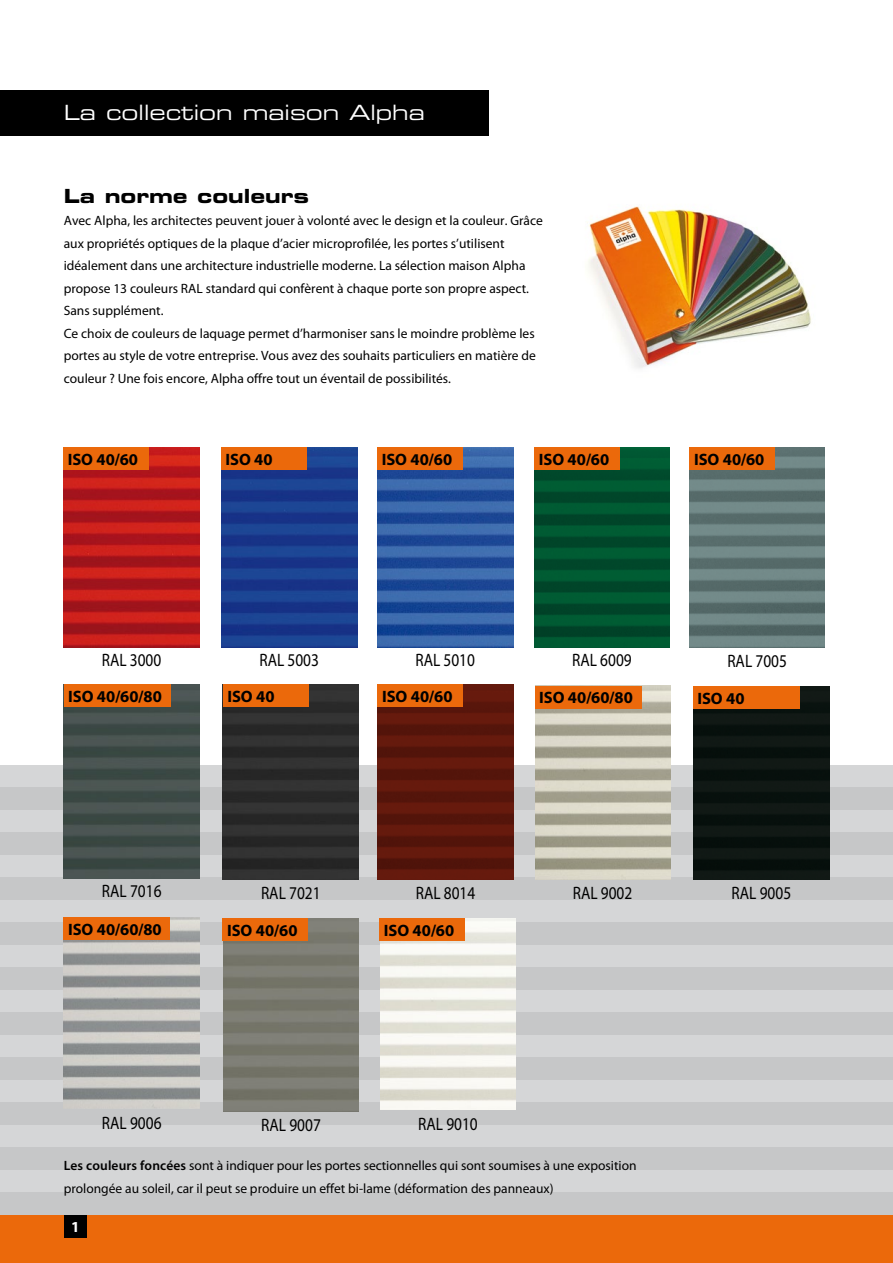
<style>
.page{position:relative;width:893px;height:1263px;background:#fff}
.page>*{position:absolute;margin:0;border:0;box-sizing:border-box;transform-origin:0 0}
.t1{font:21px "Eurostile LT Pro Ex 2";color:#fff}
.t2{font:19.5px "Eurostile LT Pro Bold Ex 2";color:#000}
.t3{font:18px "Myriad Pro";color:#000;scale:.85 1}
.t4{font:700 16.5px "Myriad Pro";letter-spacing:.005em;color:#000}
.t5{font:700 15.3px "Myriad Pro";color:#fff}
.t6{font:13.5px/22.5px "Myriad Pro";color:#000}
.s1{font-weight:600}
</style>
<div class="page">
<div style="left:0;top:765px;width:893px;height:498px;background:#d5d6d7"></div>
<div style="left:0;top:788px;width:893px;height:22px;background:#c6c7c8"></div>
<div style="left:0;top:832px;width:893px;height:23px;background:#c6c7c8"></div>
<div style="left:0;top:878px;width:893px;height:22px;background:#c6c7c8"></div>
<div style="left:0;top:923px;width:893px;height:22px;background:#c6c7c8"></div>
<svg style="left:0;top:968px;width:893px;height:22px;fill:#c6c7c8"></svg>
<svg style="left:0;top:1013px;width:893px;height:22px;fill:#c6c7c8"></svg>
<svg style="left:0;top:1058px;width:893px;height:22px;fill:#c6c7c8"></svg>
<div style="left:0;top:1103px;width:893px;height:22px;background:#c6c7c8"></div>
<div style="left:0;top:1148px;width:893px;height:22px;background:#c6c7c8"></div>
<div style="left:0;top:1193px;width:893px;height:22px;background:#c6c7c8"></div>
<div style="left:0;top:1215px;width:893px;height:48px;background:#eb690b"></div>
<div style="left:64px;top:1215px;width:23px;height:23px;background:#000"></div>
<img style="left:587px;top:206px;width:224px;height:162px">
<div style="left:0;top:90px;width:488px;height:45px;background:#000"></div>
<img style="left:64px;top:448px;width:136px;height:200px">
<img style="left:221px;top:448px;width:136px;height:200px">
<img style="left:377px;top:448px;width:136px;height:200px">
<img style="left:534px;top:448px;width:135px;height:200px">
<img style="left:689px;top:448px;width:136px;height:200px">
<img style="left:377px;top:684px;width:136px;height:195px">
<img style="left:223px;top:684px;width:135px;height:195px">
<div style="left:694px;top:686px;width:135px;height:194px;background:#0d1612"></div>
<img style="left:535px;top:686px;width:136px;height:193px">
<img style="left:64px;top:684px;width:136px;height:194px">
<img style="left:380px;top:918px;width:135px;height:191px">
<img style="left:64px;top:917px;width:136px;height:192px">
<div style="left:63px;top:448px;width:85px;height:22px;background:#eb690b"></div>
<div style="left:221px;top:448px;width:85px;height:22px;background:#eb690b"></div>
<div style="left:377px;top:448px;width:85px;height:22px;background:#eb690b"></div>
<div style="left:535px;top:448px;width:85px;height:22px;background:#eb690b"></div>
<div style="left:690px;top:448px;width:85px;height:22px;background:#eb690b"></div>
<div style="left:64px;top:684px;width:106px;height:23px;background:#eb690b"></div>
<div style="left:378px;top:684px;width:85px;height:23px;background:#eb690b"></div>
<div style="left:223px;top:684px;width:85px;height:23px;background:#eb690b"></div>
<div style="left:64px;top:917px;width:106px;height:23px;background:#eb690b"></div>
<div style="left:223px;top:918px;width:85px;height:23px;background:#eb690b"></div>
<div style="left:380px;top:918px;width:85px;height:23px;background:#eb690b"></div>
<div style="left:693px;top:686px;width:106px;height:23px;background:#eb690b"></div>
<div style="left:535px;top:686px;width:106px;height:22px;background:#eb690b"></div>
<h1 class="t1" style="left:64px;top:98px;width:363px">La collection maison Alpha</h1>
<h2 class="t2" style="left:64px;top:182px;width:247px">La norme couleurs</h2>
<p class="t6" style="left:64px;top:209px;width:481px">Avec Alpha, les architectes peuvent jouer à volonté avec le design et la couleur. Grâce aux propriétés optiques de la plaque d’acier microprofilée, les portes s’utilisent idéalement dans une architecture industrielle moderne. La sélection maison Alpha propose 13 couleurs RAL standard qui confèrent à chaque porte son propre aspect.<br>Sans supplément.<br>Ce choix de couleurs de laquage permet d’harmoniser sans le moindre problème les portes au style de votre entreprise. Vous avez des souhaits particuliers en matière de couleur ? Une fois encore, Alpha offre tout un éventail de possibilités.</p>
<p class="t4" style="left:68px;top:449px;width:72px">ISO 40/60</p>
<p class="t4" style="left:226px;top:449px;width:49px">ISO 40</p>
<p class="t4" style="left:382px;top:449px;width:72px">ISO 40/60</p>
<p class="t4" style="left:539px;top:449px;width:72px">ISO 40/60</p>
<p class="t4" style="left:694px;top:449px;width:72px">ISO 40/60</p>
<h3 class="t3" style="left:102px;top:649px;width:72px">RAL 3000</h3>
<h3 class="t3" style="left:259px;top:649px;width:72px">RAL 5003</h3>
<h3 class="t3" style="left:415px;top:649px;width:72px">RAL 5010</h3>
<h3 class="t3" style="left:572px;top:649px;width:72px">RAL 6009</h3>
<h3 class="t3" style="left:727px;top:650px;width:72px">RAL 7005</h3>
<p class="t4" style="left:68px;top:686px;width:95px">ISO 40/60/80</p>
<p class="t4" style="left:227px;top:686px;width:49px">ISO 40</p>
<p class="t4" style="left:382px;top:686px;width:72px">ISO 40/60</p>
<p class="t4" style="left:539px;top:687px;width:95px">ISO 40/60/80</p>
<p class="t4" style="left:697px;top:687px;width:49px">ISO 40</p>
<h3 class="t3" style="left:102px;top:880px;width:72px">RAL 7016</h3>
<h3 class="t3" style="left:261px;top:881px;width:72px">RAL 7021</h3>
<h3 class="t3" style="left:416px;top:881px;width:72px">RAL 8014</h3>
<p class="t4" style="left:68px;top:919px;width:95px">ISO 40/60/80</p>
<p class="t4" style="left:227px;top:919px;width:72px">ISO 40/60</p>
<p class="t4" style="left:384px;top:919px;width:72px">ISO 40/60</p>
<h3 class="t3" style="left:102px;top:1112px;width:72px">RAL 9006</h3>
<h3 class="t3" style="left:261px;top:1114px;width:72px">RAL 9007</h3>
<h3 class="t3" style="left:418px;top:1113px;width:72px">RAL 9010</h3>
<h3 class="t3" style="left:573px;top:882px;width:72px">RAL 9002</h3>
<h3 class="t3" style="left:732px;top:882px;width:72px">RAL 9005</h3>
<p class="t6" style="left:64px;top:1154px;width:574px"><span class="s1">Les couleurs foncées</span> sont à indiquer pour les portes sectionnelles qui sont soumises à une exposition prolongée au soleil, car il peut se produire un effet bi-lame (déformation des panneaux)</p>
<p class="t5" style="left:71px;top:1217px;width:10px">1</p>
</div>
